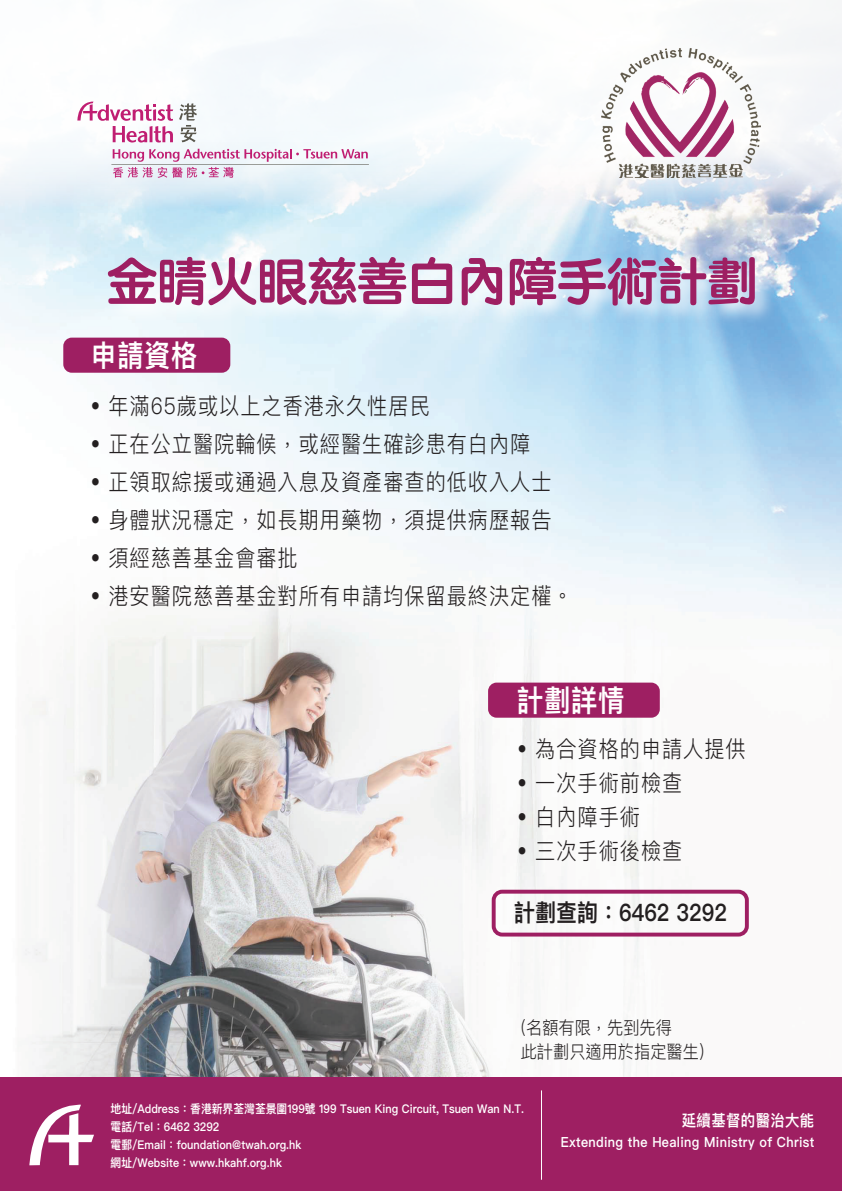
<style>
.page{position:relative;width:842px;height:1191px;background:#fff}
.page>*{position:absolute;margin:0;border:0;box-sizing:border-box;transform-origin:0 0}
.t1{font:50px "ST Yuanti TC Bold";color:#9e1f62}
.t2{font:600 30px "Ping Fang HK";letter-spacing:.025em;color:#fff;scale:.88 1}
.t3{font:600 24px "Ping Fang HK";color:#231f20;scale:.88 1}
.t4{font:300 23px "Ping Fang HK";letter-spacing:.05em;color:#231f20;scale:.88 1}
.t5{font:300 18px/24px "Ping Fang HK";color:#231f20;scale:.9 1}
.t6{font:600 16px "Ping Fang HK";letter-spacing:.025em;color:#fff;scale:.9 1}
.t7{font:600 14px "Ping Fang HK";letter-spacing:.025em;color:#fff;scale:.9 1}
.t8{font:600 12px/18px "Ping Fang HK";color:#fff;scale:.9 1}
</style>
<div class="page">
<img style="left:0;top:257px;width:842px;height:820px">
<div style="left:0;top:1077px;width:842px;height:114px;background:#9e1f62"></div>
<svg style="left:0;top:17px;width:842px;height:240px"></svg>
<div style="left:63px;top:338px;width:167px;height:35px;background:#9e1f62;border-radius:9px"></div>
<div style="left:488px;top:682px;width:172px;height:35px;background:#9e1f62;border-radius:9px"></div>
<img style="left:2px;top:246px;width:840px;height:96px">
<div style="left:492px;top:889px;width:257px;height:47px;border:4px solid #9e1f62;border-radius:9px"></div>
<svg style="left:77px;top:102px;width:96px;height:40px"></svg>
<svg style="left:179px;top:103px;width:18px;height:39px"></svg>
<hr style="left:111px;top:164px;width:258px;height:1px;background:#59574d">
<svg style="left:113px;top:149px;width:255px;height:29px"></svg>
<img style="left:541px;top:17px;width:263px;height:200px">
<img style="left:601px;top:48px;width:161px;height:130px">
<svg style="left:29px;top:1104px;width:65px;height:61px"></svg>
<hr style="left:541px;top:1090px;width:1px;height:89px;background:#fff">
<h1 class="t1" style="left:107px;top:243px;width:652px">金睛火眼慈善白內障手術計劃</h1>
<h2 class="t2" style="left:90px;top:337px;width:123px">申請資格</h2>
<p class="t4" style="left:90px;top:392px;width:387px">• 年滿65歲或以上之香港永久性居民</p>
<p class="t4" style="left:90px;top:430px;width:501px">• 正在公立醫院輪候，或經醫生確診患有白內障</p>
<p class="t4" style="left:90px;top:468px;width:525px">• 正領取綜援或通過入息及資產審查的低收入人士</p>
<p class="t4" style="left:90px;top:506px;width:525px">• 身體狀況穩定，如長期用藥物，須提供病歷報告</p>
<p class="t4" style="left:90px;top:544px;width:237px">• 須經慈善基金會審批</p>
<p class="t4" style="left:90px;top:582px;width:549px">• 港安醫院慈善基金對所有申請均保留最終決定權。</p>
<h2 class="t2" style="left:517px;top:682px;width:123px">計劃詳情</h2>
<p class="t4" style="left:517px;top:735px;width:261px">• 為合資格的申請人提供</p>
<p class="t4" style="left:517px;top:769px;width:189px">• 一次手術前檢查</p>
<p class="t4" style="left:517px;top:803px;width:141px">• 白內障手術</p>
<p class="t4" style="left:517px;top:837px;width:189px">• 三次手術後檢查</p>
<p class="t3" style="left:514px;top:897px;width:243px">計劃查詢：6462 3292</p>
<p class="t5" style="left:521px;top:1015px;width:218px">(名額有限，先到先得<br>此計劃只適用於指定醫生）</p>
<p class="t8" style="left:111px;top:1099px;width:461px">地址/Address：香港新界荃灣荃景圍199號 199 Tsuen King Circuit, Tsuen Wan N.T.電話/Tel：6462 3292<br>電郵/Email：foundation@twah.org.hk<br>網址/Website：www.hkahf.org.hk</p>
<p class="t6" style="left:682px;top:1110px;width:149px">延續基督的醫治大能</p>
<p class="t7" style="left:561px;top:1133px;width:283px">Extending the Healing Ministry of Christ</p>
</div>
